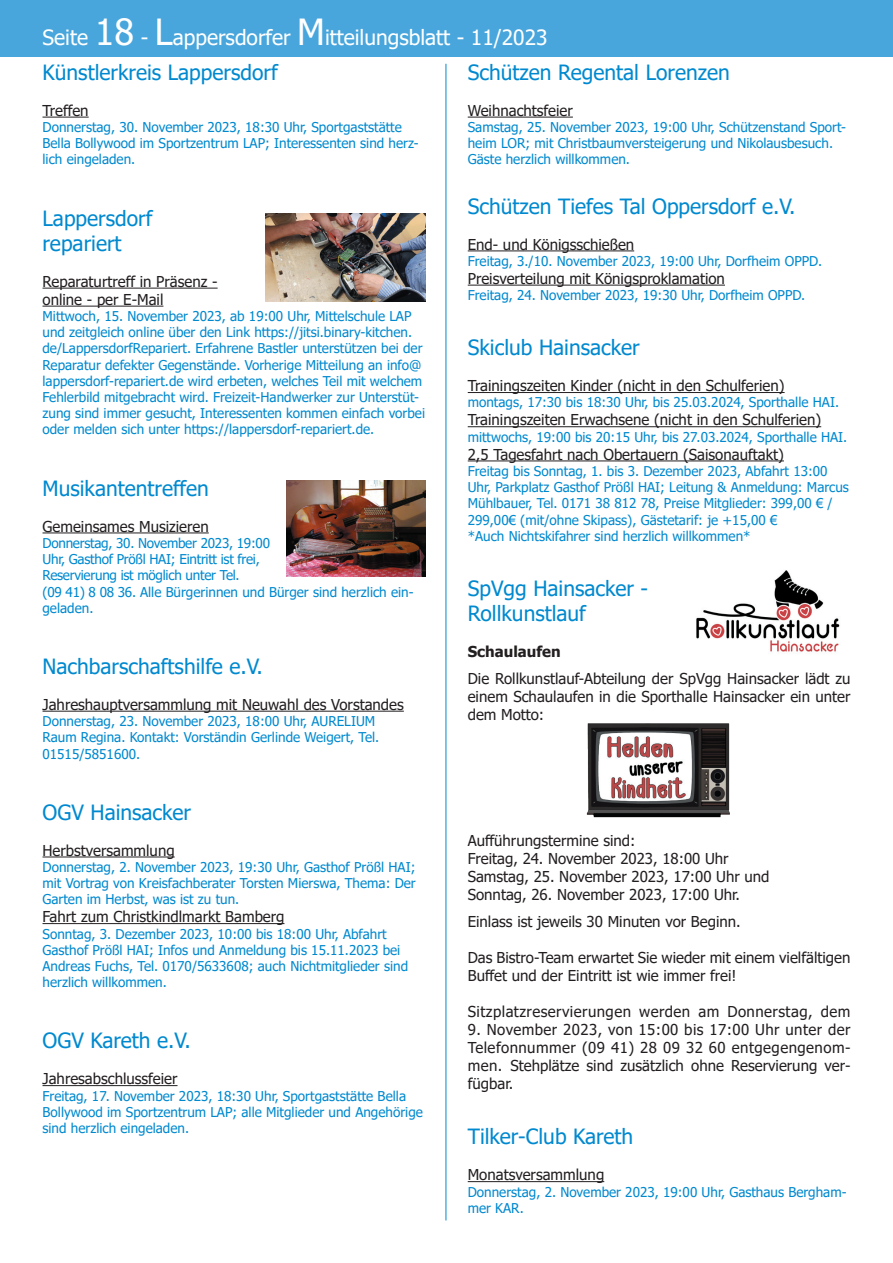
<style>
.page{position:relative;width:893px;height:1263px;background:#fff}
.page>*{position:absolute;margin:0;border:0;box-sizing:border-box;transform-origin:0 0}
.t1{font:21px/25.2px "Tahoma";color:#0089cf}
.t2{font:21px/34.5px "Tahoma";color:#fff}
.t3{font:15px/18px "Tahoma";color:#231f20}
.t4{font:15px "Tahoma";letter-spacing:.03em;color:#231f20}
.t5{font:700 15px "Tahoma";color:#231f20}
.t6{font:13.5px/16.2px "Tahoma";color:#0089cf}
.t7{font:13.5px/16.2px "Tahoma";letter-spacing:-.02em;color:#0089cf}
.s1{font-size:36px}
.s2{color:#0089cf}
</style>
<div class="page">
<div style="left:0;top:0;width:893px;height:57px;background:#48a6dc"></div>
<hr style="left:446px;top:64px;width:1px;height:1156px;background:#0089cf">
<hr style="left:468px;top:1181px;width:136px;height:1px;background:#231f20">
<hr style="left:468px;top:460px;width:316px;height:1px;background:#231f20">
<hr style="left:468px;top:426px;width:353px;height:1px;background:#231f20">
<hr style="left:468px;top:392px;width:317px;height:1px;background:#231f20">
<hr style="left:468px;top:285px;width:257px;height:1px;background:#231f20">
<hr style="left:468px;top:250px;width:166px;height:1px;background:#231f20">
<hr style="left:43px;top:923px;width:241px;height:1px;background:#231f20">
<hr style="left:43px;top:856px;width:132px;height:1px;background:#231f20">
<hr style="left:43px;top:711px;width:361px;height:1px;background:#231f20">
<hr style="left:43px;top:306px;width:120px;height:1px;background:#231f20">
<hr style="left:43px;top:288px;width:175px;height:1px;background:#231f20">
<hr style="left:43px;top:117px;width:46px;height:1px;background:#231f20">
<hr style="left:43px;top:532px;width:166px;height:1px;background:#231f20">
<hr style="left:43px;top:1085px;width:135px;height:1px;background:#231f20">
<hr style="left:468px;top:117px;width:105px;height:1px;background:#231f20">
<img style="left:265px;top:214px;width:160px;height:88px">
<img style="left:286px;top:480px;width:139px;height:96px">
<img style="left:696px;top:570px;width:144px;height:82px">
<img style="left:586px;top:723px;width:144px;height:95px">
<h1 class="t2" style="left:43px;top:22px;width:507px">Seite <span class="s1">18</span> - <span class="s1">L</span>appersdorfer <span class="s1">M</span>itteilungsblatt - 11/2023<br><span class="s2">Künstlerkreis Lappersdorf</span></h1>
<p class="t3" style="left:43px;top:102px;width:48px">Treffen</p>
<p class="t6" style="left:43px;top:120px;width:378px">Donnerstag, 30. November 2023, 18:30 Uhr, Sportgaststätte<br>Bella Bollywood im Sportzentrum LAP; Interessenten sind herz&shy;lich eingeladen.</p>
<h3 class="t1" style="left:468px;top:61px;width:263px">Schützen Regental Lorenzen</h3>
<p class="t3" style="left:468px;top:102px;width:107px">Weihnachtsfeier</p>
<p class="t6" style="left:468px;top:120px;width:380px">Samstag, 25. November 2023, 19:00 Uhr, Schützenstand Sport&shy;heim LOR; mit Christbaumversteigerung und Nikolausbesuch.<br>Gäste herzlich willkommen.</p>
<h3 class="t1" style="left:468px;top:195px;width:329px">Schützen Tiefes Tal Oppersdorf e.V.</h3>
<p class="t3" style="left:468px;top:236px;width:168px">End- und Königsschießen</p>
<p class="t6" style="left:468px;top:254px;width:356px">Freitag, 3./10. November 2023, 19:00 Uhr, Dorfheim OPPD.</p>
<p class="t3" style="left:468px;top:270px;width:259px">Preisverteilung mit Königsproklamation</p>
<p class="t6" style="left:468px;top:288px;width:339px">Freitag, 24. November 2023, 19:30 Uhr, Dorfheim OPPD.</p>
<h3 class="t1" style="left:468px;top:336px;width:174px">Skiclub Hainsacker</h3>
<p class="t3" style="left:468px;top:378px;width:318px">Trainingszeiten Kinder (nicht in den Schulferien)</p>
<p class="t6" style="left:468px;top:395px;width:373px">montags, 17:30 bis 18:30 Uhr, bis 25.03.2024, Sporthalle HAI.</p>
<p class="t3" style="left:468px;top:412px;width:355px">Trainingszeiten Erwachsene (nicht in den Schulferien)</p>
<p class="t6" style="left:468px;top:429px;width:381px">mittwochs, 19:00 bis 20:15 Uhr, bis 27.03.2024, Sporthalle HAI.</p>
<p class="t3" style="left:468px;top:446px;width:318px">2,5 Tagesfahrt nach Obertauern (Saisonauftakt)</p>
<p class="t6" style="left:468px;top:464px;width:383px">Freitag bis Sonntag, 1. bis 3. Dezember 2023, Abfahrt 13:00<br>Uhr, Parkplatz Gasthof Prößl HAI; Leitung &amp; Anmeldung: Marcus Mühlbauer, Tel. 0171 38 812 78, Preise Mitglieder: 399,00 € / 299,00€ (mit/ohne Skipass), Gästetarif: je +15,00 €<br>*Auch Nichtskifahrer sind herzlich willkommen*</p>
<h3 class="t1" style="left:468px;top:577px;width:182px">SpVgg Hainsacker -<br>Rollkunstlauf</h3>
<h5 class="t5" style="left:468px;top:641px;width:94px">Schaulaufen</h5>
<p class="t3" style="left:468px;top:670px;width:384px;text-align:justify">Die Rollkunstlauf-Abteilung der SpVgg Hainsacker lädt zu einem Schaulaufen in die Sporthalle Hainsacker ein unter dem Motto:</p>
<h3 class="t1" style="left:43px;top:207px;width:111px">Lappersdorf repariert</h3>
<p class="t3" style="left:43px;top:273px;width:177px">Reparaturtreff in Präsenz - online - per E-Mail</p>
<p class="t6" style="left:43px;top:309px;width:384px">Mittwoch, 15. November 2023, ab 19:00 Uhr, Mittelschule LAP und zeitgleich online über den Link https://jitsi.binary-kitchen. de/LappersdorfRepariert. Erfahrene Bastler unterstützen bei der Reparatur defekter Gegenstände. Vorherige Mitteilung an info@ lappersdorf-repariert.de wird erbeten, welches Teil mit welchem Fehlerbild mitgebracht wird. Freizeit-Handwerker zur Unterstüt&shy;zung sind immer gesucht, Interessenten kommen einfach vorbei oder melden sich unter https://lappersdorf-repariert.de.</p>
<h3 class="t1" style="left:43px;top:477px;width:168px">Musikantentreffen</h3>
<p class="t3" style="left:43px;top:518px;width:168px">Gemeinsames Musizieren</p>
<p class="t7" style="left:43px;top:536px;width:373px">Donnerstag, 30. November 2023, 19:00<br>Uhr, Gasthof Prößl HAI; Eintritt ist frei,<br>Reservierung ist möglich unter Tel.<br>(09 41) 8 08 36. Alle Bürgerinnen und Bürger sind herzlich ein&shy;geladen.</p>
<h3 class="t1" style="left:43px;top:655px;width:222px">Nachbarschaftshilfe e.V.</h3>
<p class="t3" style="left:43px;top:696px;width:363px">Jahreshauptversammlung mit Neuwahl des Vorstandes</p>
<p class="t6" style="left:43px;top:714px;width:338px">Donnerstag, 23. November 2023, 18:00 Uhr, AURELIUM<br>Raum Regina. Kontakt: Vorständin Gerlinde Weigert, Tel.<br>01515/5851600.</p>
<h3 class="t1" style="left:43px;top:801px;width:150px">OGV Hainsacker</h3>
<p class="t3" style="left:43px;top:842px;width:134px">Herbstversammlung</p>
<p class="t6" style="left:43px;top:860px;width:375px;text-align:justify">Donnerstag, 2. November 2023, 19:30 Uhr, Gasthof Prößl HAI; mit Vortrag von Kreisfachberater Torsten Mierswa, Thema: Der Garten im Herbst, was ist zu tun.</p>
<p class="t3" style="left:43px;top:909px;width:243px">Fahrt zum Christkindlmarkt Bamberg</p>
<p class="t6" style="left:43px;top:926px;width:367px">Sonntag, 3. Dezember 2023, 10:00 bis 18:00 Uhr, Abfahrt Gasthof Prößl HAI; Infos und Anmeldung bis 15.11.2023 bei Andreas Fuchs, Tel. 0170/5633608; auch Nichtmitglieder sind herzlich willkommen.</p>
<h3 class="t1" style="left:43px;top:1029px;width:150px">OGV Kareth e.V.</h3>
<p class="t3" style="left:43px;top:1071px;width:136px">Jahresabschlussfeier</p>
<p class="t6" style="left:43px;top:1088px;width:382px">Freitag, 17. November 2023, 18:30 Uhr, Sportgaststätte Bella<br>Bollywood im Sportzentrum LAP; alle Mitglieder und Angehörige sind herzlich eingeladen.</p>
<p class="t3" style="left:468px;top:832px;width:303px">Aufführungstermine sind:<br>Freitag, 24. November 2023, 18:00 Uhr Samstag, 25. November 2023, 17:00 Uhr und Sonntag, 26. November 2023, 17:00 Uhr.</p>
<p class="t3" style="left:468px;top:913px;width:274px">Einlass ist jeweils 30 Minuten vor Beginn.</p>
<p class="t3" style="left:468px;top:949px;width:384px">Das Bistro-Team erwartet Sie wieder mit einem vielfältigen<br>Buffet und der Eintritt ist wie immer frei!</p>
<p class="t4" style="left:468px;top:1002px;width:384px">Sitzplatzreservierungen werden am Donnerstag, dem</p>
<p class="t3" style="left:468px;top:1021px;width:384px;text-align:justify">9. November 2023, von 15:00 bis 17:00 Uhr unter der Telefonnummer (09 41) 28 09 32 60 entgegengenom&shy;men. Stehplätze sind zusätzlich ohne Reservierung ver&shy;fügbar.</p>
<h3 class="t1" style="left:468px;top:1125px;width:167px">Tilker-Club Kareth</h3>
<p class="t3" style="left:468px;top:1167px;width:138px">Monatsversammlung</p>
<p class="t6" style="left:468px;top:1184px;width:380px">Donnerstag, 2. November 2023, 19:00 Uhr, Gasthaus Bergham&shy;mer KAR.</p>
</div>
